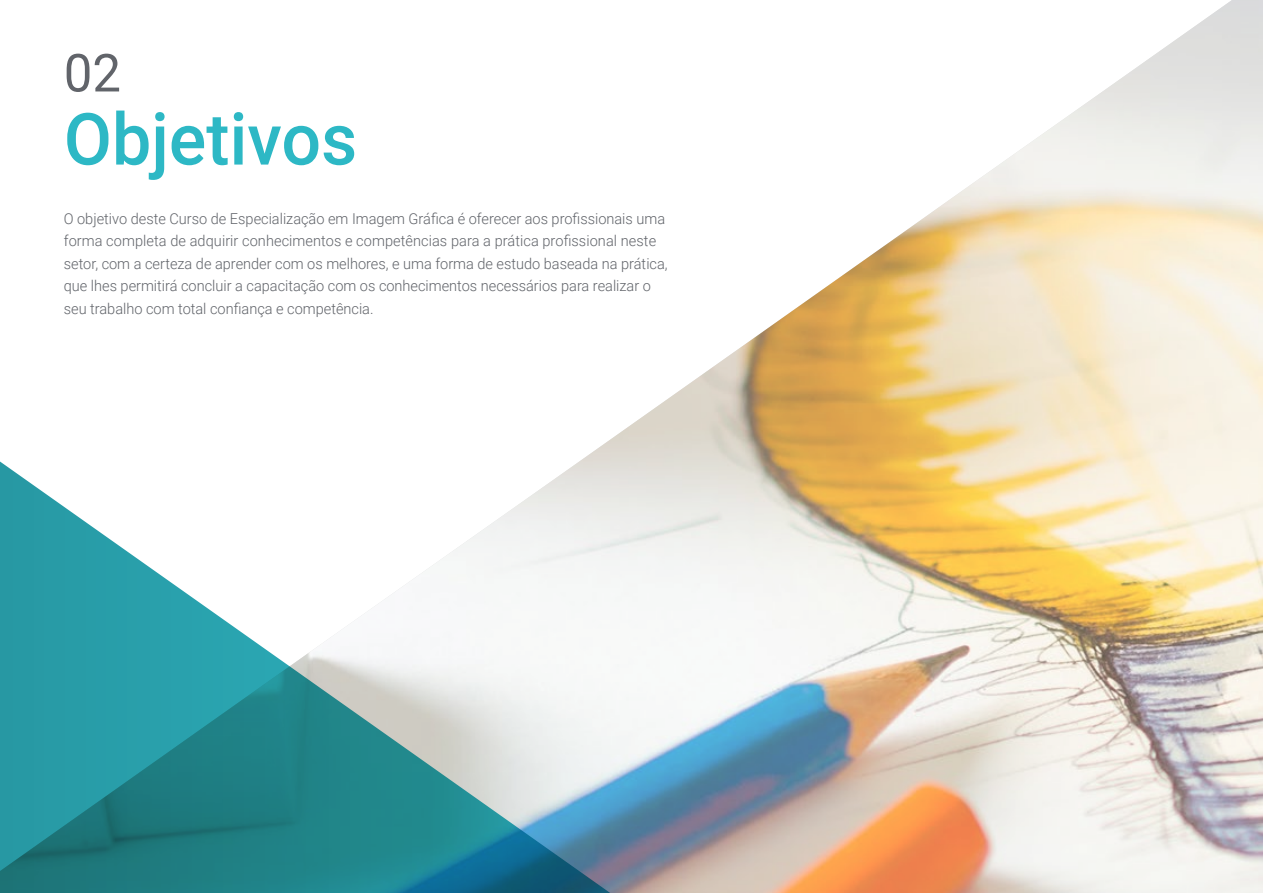
<style>
.page{position:relative;width:1263px;height:893px;background:#fff}
.page>*{position:absolute;margin:0;border:0;box-sizing:border-box;transform-origin:0 0}
.t1{font:500 72px "Roboto";color:#2db8c5}
.t2{font:52.5px "Roboto";color:#61646a}
.t3{font:300 15px/22.5px "Roboto";color:#61646a}
</style>
<div class="page">
<img style="left:601px;top:0;width:662px;height:893px">
<svg style="left:0;top:446px;width:640px;height:447px"></svg>
<h2 class="t2" style="left:64px;top:36px;width:59px">02</h2>
<h1 class="t1" style="left:64px;top:89px;width:295px">Objetivos</h1>
<p class="t3" style="left:64px;top:207px;width:605px">O objetivo deste Curso de Especialização em Imagem Gráfica é oferecer aos profissionais uma forma completa de adquirir conhecimentos e competências para a prática profissional neste setor, com a certeza de aprender com os melhores, e uma forma de estudo baseada na prática, que lhes permitirá concluir a capacitação com os conhecimentos necessários para realizar o seu trabalho com total confiança e competência.</p>
</div>
